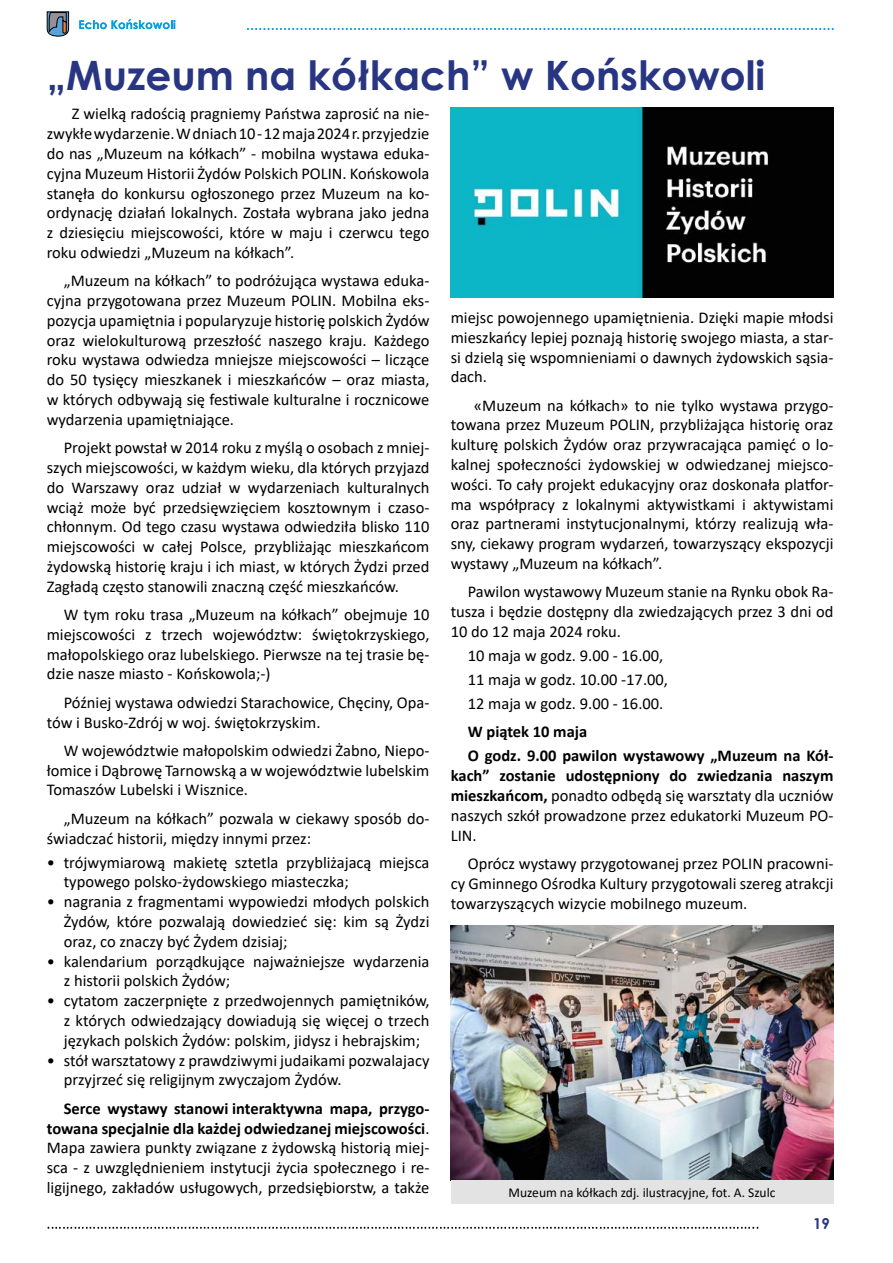
<style>
.page{position:relative;width:893px;height:1263px;background:#fff}
.page>*{position:absolute;margin:0;border:0;box-sizing:border-box;transform-origin:0 0}
.t1{font:700 40.5px "Century Gothic";color:#283583}
.t2{font:16.5px/19.8px "Calibri";color:#000;text-align:justify}
.t3{font:700 16.5px/24px "Calibri";color:#000}
.t4{font:700 15px "Century Gothic";color:#283583}
.t5{font:13.5px "Calibri";color:#000}
.s1{font-weight:700}
</style>
<div class="page">
<svg style="left:48px;top:1227px;width:710px;height:2px"></svg>
<svg style="left:247px;top:28px;width:586px;height:2px"></svg>
<svg style="left:79px;top:19px;width:96px;height:10px"></svg>
<svg style="left:47px;top:12px;width:22px;height:24px"></svg>
<img style="left:451px;top:925px;width:382px;height:255px">
<div style="left:451px;top:1180px;width:382px;height:23px;background:#e3e3e3"></div>
<img style="left:451px;top:107px;width:382px;height:191px">
<h1 class="t1" style="left:47px;top:44px;width:720px">„Muzeum na kółkach” w Końskowoli</h1>
<p class="t2" style="left:47px;top:103px;width:384px;text-indent:25px">Z wielką radością pragniemy Państwa zaprosić na nie&shy;zwykłe wydarzenie. W dniach 10 - 12 maja 2024 r. przyjedzie do nas „Muzeum na kółkach” - mobilna wystawa eduka&shy;cyjna Muzeum Historii Żydów Polskich POLIN. Końskowola stanęła do konkursu ogłoszonego przez Muzeum na ko&shy;ordynację działań lokalnych. Została wybrana jako jedna z dziesięciu miejscowości, które w maju i czerwcu tego roku odwiedzi „Muzeum na kółkach”.</p>
<p class="t2" style="left:47px;top:270px;width:384px;text-indent:17px">„Muzeum na kółkach” to podróżująca wystawa eduka&shy;cyjna przygotowana przez Muzeum POLIN. Mobilna eks&shy;pozycja upamiętnia i popularyzuje historię polskich Żydów oraz wielokulturową przeszłość naszego kraju. Każdego roku wystawa odwiedza mniejsze miejscowości – liczące do 50 tysięcy mieszkanek i mieszkańców – oraz miasta, w których odbywają się festiwale kulturalne i rocznicowe wydarzenia upamiętniające.</p>
<p class="t2" style="left:47px;top:437px;width:384px;text-indent:17px">Projekt powstał w 2014 roku z myślą o osobach z mniej&shy;szych miejscowości, w każdym wieku, dla których przyjazd do Warszawy oraz udział w wydarzeniach kulturalnych wciąż może być przedsięwzięciem kosztownym i czaso&shy;chłonnym. Od tego czasu wystawa odwiedziła blisko 110 miejscowości w całej Polsce, przybliżając mieszkańcom żydowską historię kraju i ich miast, w których Żydzi przed Zagładą często stanowili znaczną część mieszkańców.</p>
<p class="t2" style="left:47px;top:604px;width:384px;text-indent:17px">W tym roku trasa „Muzeum na kółkach” obejmuje 10 miejscowości z trzech województw: świętokrzyskiego, małopolskiego oraz lubelskiego. Pierwsze na tej trasie bę&shy;dzie nasze miasto - Końskowola;-)</p>
<p class="t2" style="left:47px;top:692px;width:384px;text-indent:17px">Później wystawa odwiedzi Starachowice, Chęciny, Opa&shy;tów i Busko-Zdrój w woj. świętokrzyskim.</p>
<p class="t2" style="left:47px;top:740px;width:384px;text-indent:17px">W województwie małopolskim odwiedzi Żabno, Niepo&shy;łomice i Dąbrowę Tarnowską a w województwie lubelskim Tomaszów Lubelski i Wisznice.</p>
<p class="t2" style="left:47px;top:808px;width:384px;text-indent:17px">„Muzeum na kółkach” pozwala w ciekawy sposób do&shy;świadczać historii, między innymi przez:</p>
<p class="t2" style="left:64px;top:852px;width:367px;text-indent:-17px">• trójwymiarową makietę sztetla przybliżajacą miejsca typowego polsko-żydowskiego miasteczka;</p>
<p class="t2" style="left:64px;top:891px;width:367px;text-indent:-17px">• nagrania z fragmentami wypowiedzi młodych polskich Żydów, które pozwalają dowiedzieć się: kim są Żydzi oraz, co znaczy być Żydem dzisiaj;</p>
<p class="t2" style="left:64px;top:951px;width:367px;text-indent:-17px">• kalendarium porządkujące najważniejsze wydarzenia z historii polskich Żydów;</p>
<p class="t2" style="left:64px;top:990px;width:367px;text-indent:-17px">• cytatom zaczerpnięte z przedwojennych pamiętników, z których odwiedzający dowiadują się więcej o trzech językach polskich Żydów: polskim, jidysz i hebrajskim;</p>
<p class="t2" style="left:64px;top:1050px;width:367px;text-indent:-17px">• stół warsztatowy z prawdziwymi judaikami pozwalajacy przyjrzeć się religijnym zwyczajom Żydów.</p>
<p class="t2" style="left:47px;top:1098px;width:384px;text-indent:17px"><span class="s1">Serce wystawy stanowi interaktywna mapa, przygo&shy;towana specjalnie dla każdej odwiedzanej miejscowości</span>.<br>Mapa zawiera punkty związane z żydowską historią miej&shy;sca - z uwzględnieniem instytucji życia społecznego i re&shy;ligijnego, zakładów usługowych, przedsiębiorstw, a także</p>
<p class="t2" style="left:451px;top:307px;width:384px">miejsc powojennego upamiętnienia. Dzięki mapie młodsi mieszkańcy lepiej poznają historię swojego miasta, a star&shy;si dzielą się wspomnieniami o dawnych żydowskich sąsia&shy;dach.</p>
<p class="t2" style="left:451px;top:395px;width:384px;text-indent:23px">«Muzeum na kółkach» to nie tylko wystawa przygo&shy;towana przez Muzeum POLIN, przybliżająca historię oraz kulturę polskich Żydów oraz przywracająca pamięć o lo&shy;kalnej społeczności żydowskiej w odwiedzanej miejsco&shy;wości. To cały projekt edukacyjny oraz doskonała platfor&shy;ma współpracy z lokalnymi aktywistkami i aktywistami oraz partnerami instytucjonalnymi, którzy realizują wła&shy;sny, ciekawy program wydarzeń, towarzyszący ekspozycji wystawy „Muzeum na kółkach”.</p>
<p class="t2" style="left:451px;top:581px;width:384px;text-indent:17px">Pawilon wystawowy Muzeum stanie na Rynku obok Ra&shy;tusza i będzie dostępny dla zwiedzających przez 3 dni od 10 do 12 maja 2024 roku.</p>
<p class="t2" style="left:468px;top:643px;width:202px;line-height:24px;text-align:left">10 maja w godz. 9.00 - 16.00,<br>11 maja w godz. 10.00 -17.00,<br>12 maja w godz. 9.00 - 16.00.</p>
<p class="t3" style="left:468px;top:720px;width:367px">W piątek 10 maja<br>O godz. 9.00 pawilon wystawowy „Muzeum na Kół-</p>
<p class="t2" style="left:451px;top:765px;width:384px"><span class="s1">kach” zostanie udostępniony do zwiedzania naszym mieszkańcom,</span> ponadto odbędą się warsztaty dla uczniów naszych szkół prowadzone przez edukatorki Muzeum PO-LIN.</p>
<p class="t2" style="left:451px;top:853px;width:384px;text-indent:17px">Oprócz wystawy przygotowanej przez POLIN pracowni&shy;cy Gminnego Ośrodka Kultury przygotowali szereg atrakcji towarzyszących wizycie mobilnego muzeum.</p>
<p class="t5" style="left:509px;top:1183px;width:268px">Muzeum na kółkach zdj. ilustracyjne, fot. A. Szulc</p>
<p class="t4" style="left:813px;top:1212px;width:18px">19</p>
</div>
